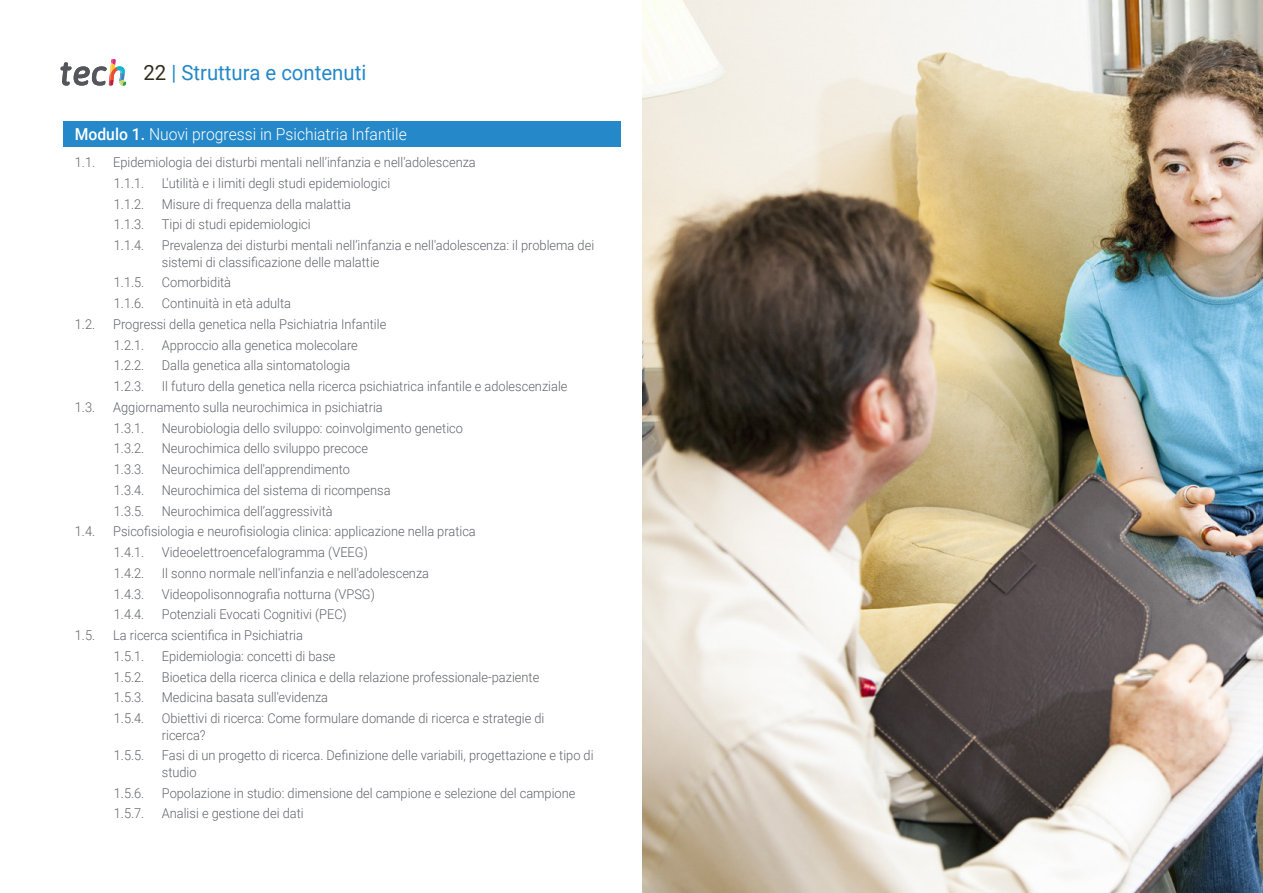
<style>
.page{position:relative;width:1263px;height:893px;background:#fff}
.page>*{position:absolute;margin:0;border:0;box-sizing:border-box;transform-origin:0 0}
.t1{font:21px "Roboto";color:#2488c9}
.t2{font:300 16.5px "Roboto";color:#fff;scale:.95 1}
.t3{font:300 13.5px/20.7px "Roboto";color:#61646a;scale:.95 1}
.s1{color:#312e20}
.s2{font-weight:500}
</style>
<div class="page">
<div style="left:64px;top:121px;width:557px;height:25px;background:#2488c9"></div>
<img style="left:642px;top:0;width:621px;height:893px">
<svg style="left:61px;top:59px;width:65px;height:27px"></svg>
<h1 class="t1" style="left:144px;top:57px;width:224px"><span class="s1">22</span> | Struttura e contenuti</h1>
<p class="t2" style="left:75px;top:123px;width:351px"><span class="s2">Modulo 1.</span> Nuovi progressi in Psichiatria Infantile</p>
<p class="t3" style="left:75px;top:151px;width:23px">1.1.</p>
<p class="t3" style="left:113px;top:151px;width:383px">Epidemiologia dei disturbi mentali nell’infanzia e nell'adolescenza<br>1.1.1.</p>
<p class="t3" style="left:162px;top:172px;width:242px">L'utilità e i limiti degli studi epidemiologici</p>
<p class="t3" style="left:114px;top:193px;width:34px">1.1.2.</p>
<p class="t3" style="left:162px;top:193px;width:201px">Misure di frequenza della malattia</p>
<p class="t3" style="left:114px;top:214px;width:34px">1.1.3.</p>
<p class="t3" style="left:162px;top:214px;width:158px">Tipi di studi epidemiologici</p>
<p class="t3" style="left:114px;top:234px;width:34px">1.1.4.</p>
<p class="t3" style="left:162px;top:237px;width:457px;line-height:16.5px">Prevalenza dei disturbi mentali nell’infanzia e nell'adolescenza: il problema dei sistemi di classificazione delle malattie</p>
<p class="t3" style="left:114px;top:272px;width:34px">1.1.5.</p>
<p class="t3" style="left:162px;top:272px;width:74px">Comorbidità</p>
<p class="t3" style="left:114px;top:292px;width:34px">1.1.6.</p>
<p class="t3" style="left:162px;top:292px;width:138px">Continuità in età adulta</p>
<p class="t3" style="left:75px;top:313px;width:23px">1.2.</p>
<p class="t3" style="left:113px;top:313px;width:289px">Progressi della genetica nella Psichiatria Infantile<br>1.2.1.</p>
<p class="t3" style="left:162px;top:334px;width:208px">Approccio alla genetica molecolare</p>
<p class="t3" style="left:114px;top:355px;width:34px">1.2.2.</p>
<p class="t3" style="left:162px;top:355px;width:200px">Dalla genetica alla sintomatologia</p>
<p class="t3" style="left:114px;top:375px;width:34px">1.2.3.</p>
<p class="t3" style="left:162px;top:375px;width:428px">Il futuro della genetica nella ricerca psichiatrica infantile e adolescenziale</p>
<p class="t3" style="left:75px;top:396px;width:23px">1.3.</p>
<p class="t3" style="left:113px;top:396px;width:285px">Aggiornamento sulla neurochimica in psichiatria<br>1.3.1.</p>
<p class="t3" style="left:162px;top:417px;width:319px">Neurobiologia dello sviluppo: coinvolgimento genetico</p>
<p class="t3" style="left:114px;top:438px;width:34px">1.3.2.</p>
<p class="t3" style="left:162px;top:438px;width:219px">Neurochimica dello sviluppo precoce</p>
<p class="t3" style="left:114px;top:458px;width:34px">1.3.3.</p>
<p class="t3" style="left:162px;top:458px;width:199px">Neurochimica dell'apprendimento</p>
<p class="t3" style="left:114px;top:479px;width:34px">1.3.4.</p>
<p class="t3" style="left:162px;top:479px;width:242px">Neurochimica del sistema di ricompensa</p>
<p class="t3" style="left:114px;top:500px;width:34px">1.3.5.</p>
<p class="t3" style="left:162px;top:500px;width:181px">Neurochimica dell’aggressività</p>
<p class="t3" style="left:75px;top:521px;width:23px">1.4.</p>
<p class="t3" style="left:113px;top:521px;width:383px">Psicofisiologia e neurofisiologia clinica: applicazione nella pratica<br>1.4.1.</p>
<p class="t3" style="left:162px;top:541px;width:218px">Videoelettroencefalogramma (VEEG)</p>
<p class="t3" style="left:114px;top:562px;width:34px">1.4.2.</p>
<p class="t3" style="left:162px;top:562px;width:283px">Il sonno normale nell'infanzia e nell'adolescenza</p>
<p class="t3" style="left:114px;top:583px;width:34px">1.4.3.</p>
<p class="t3" style="left:162px;top:583px;width:226px">Videopolisonnografia notturna (VPSG)</p>
<p class="t3" style="left:114px;top:604px;width:34px">1.4.4.</p>
<p class="t3" style="left:162px;top:604px;width:196px">Potenziali Evocati Cognitivi (PEC)</p>
<p class="t3" style="left:75px;top:624px;width:23px">1.5.</p>
<p class="t3" style="left:113px;top:624px;width:201px">La ricerca scientifica in Psichiatria<br>1.5.1.</p>
<p class="t3" style="left:162px;top:645px;width:184px">Epidemiologia: concetti di base</p>
<p class="t3" style="left:114px;top:666px;width:34px">1.5.2.</p>
<p class="t3" style="left:162px;top:666px;width:399px">Bioetica della ricerca clinica e della relazione professionale-paziente</p>
<p class="t3" style="left:114px;top:687px;width:34px">1.5.3.</p>
<p class="t3" style="left:162px;top:687px;width:177px">Medicina basata sull'evidenza</p>
<p class="t3" style="left:114px;top:707px;width:34px">1.5.4.</p>
<p class="t3" style="left:162px;top:709px;width:404px;line-height:16.5px">Obiettivi di ricerca: Come formulare domande di ricerca e strategie di ricerca?</p>
<p class="t3" style="left:114px;top:745px;width:34px">1.5.5.</p>
<p class="t3" style="left:162px;top:747px;width:456px;line-height:16.5px">Fasi di un progetto di ricerca. Definizione delle variabili, progettazione e tipo di studio</p>
<p class="t3" style="left:114px;top:782px;width:34px">1.5.6.</p>
<p class="t3" style="left:162px;top:782px;width:437px">Popolazione in studio: dimensione del campione e selezione del campione</p>
<p class="t3" style="left:114px;top:803px;width:34px">1.5.7.</p>
<p class="t3" style="left:162px;top:803px;width:151px">Analisi e gestione dei dati</p>
</div>
